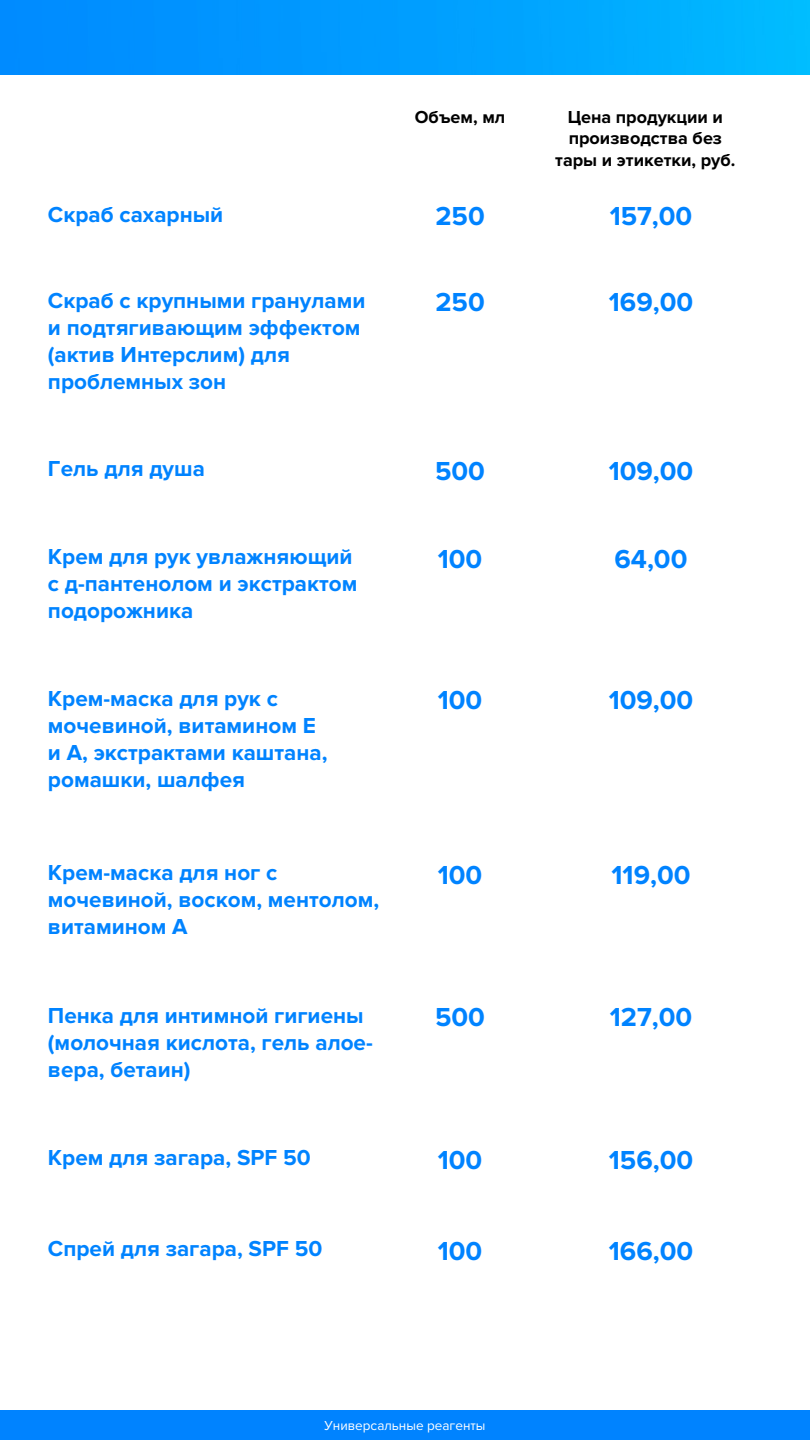
<style>
.page{position:relative;width:810px;height:1440px;background:#fff}
.page>*{position:absolute;margin:0;border:0;box-sizing:border-box;transform-origin:0 0}
.t1{font:700 27px "Proxima Nova";color:#0083ff}
.t2{font:700 22.5px/27px "Proxima Nova";color:#0083ff}
.t3{font:700 18px/21.6px "Proxima Nova";color:#000;text-align:center}
.t4{font:13.5px "Proxima Nova";color:#fff}
</style>
<div class="page">
<div style="left:0;top:1409px;width:810px;height:31px;background:#0083ff"></div>
<img style="left:0;top:0;width:810px;height:75px">
<p class="t2" style="left:48px;top:201px;width:177px">Скраб сахарный</p>
<p class="t2" style="left:48px;top:287px;width:319px">Скраб с крупными гранулами и подтягивающим эффектом (актив Интерслим) для проблемных зон</p>
<p class="t2" style="left:48px;top:456px;width:158px">Гель для душа</p>
<p class="t2" style="left:48px;top:544px;width:311px">Крем для рук увлажняющий с д-пантенолом и экстрактом подорожника</p>
<p class="t2" style="left:48px;top:685px;width:281px">Крем-маска для рук с мочевиной, витамином Е и А, экстрактами каштана, ромашки, шалфея</p>
<p class="t2" style="left:48px;top:860px;width:333px">Крем-маска для ног с мочевиной, воском, ментолом, витамином А</p>
<p class="t2" style="left:48px;top:1002px;width:326px">Пенка для интимной гигиены (молочная кислота, гель алое&shy;вера, бетаин)</p>
<p class="t2" style="left:48px;top:1145px;width:264px">Крем для загара, SPF 50</p>
<p class="t2" style="left:48px;top:1236px;width:276px">Спрей для загара, SPF 50</p>
<p class="t3" style="left:415px;top:107px;width:92px">Объем, мл</p>
<p class="t1" style="left:435px;top:201px;width:51px">250</p>
<p class="t1" style="left:435px;top:287px;width:51px">250</p>
<p class="t1" style="left:435px;top:455px;width:51px">500</p>
<p class="t1" style="left:438px;top:543px;width:46px">100</p>
<p class="t1" style="left:438px;top:685px;width:46px">100</p>
<p class="t1" style="left:438px;top:859px;width:46px">100</p>
<p class="t1" style="left:435px;top:1002px;width:51px">500</p>
<p class="t1" style="left:438px;top:1144px;width:46px">100</p>
<p class="t1" style="left:438px;top:1235px;width:46px">100</p>
<p class="t3" style="left:555px;top:106px;width:182px">Цена продукции и производства без тары и этикетки, руб.</p>
<p class="t1" style="left:610px;top:201px;width:84px">157,00</p>
<p class="t1" style="left:609px;top:287px;width:86px">169,00</p>
<p class="t1" style="left:609px;top:455px;width:86px">109,00</p>
<p class="t1" style="left:615px;top:543px;width:74px">64,00</p>
<p class="t1" style="left:609px;top:685px;width:86px">109,00</p>
<p class="t1" style="left:612px;top:859px;width:81px">119,00</p>
<p class="t1" style="left:610px;top:1002px;width:84px">127,00</p>
<p class="t1" style="left:609px;top:1144px;width:86px">156,00</p>
<p class="t1" style="left:609px;top:1235px;width:86px">166,00</p>
<p class="t4" style="left:324px;top:1418px;width:163px">Универсальные реагенты</p>
</div>
